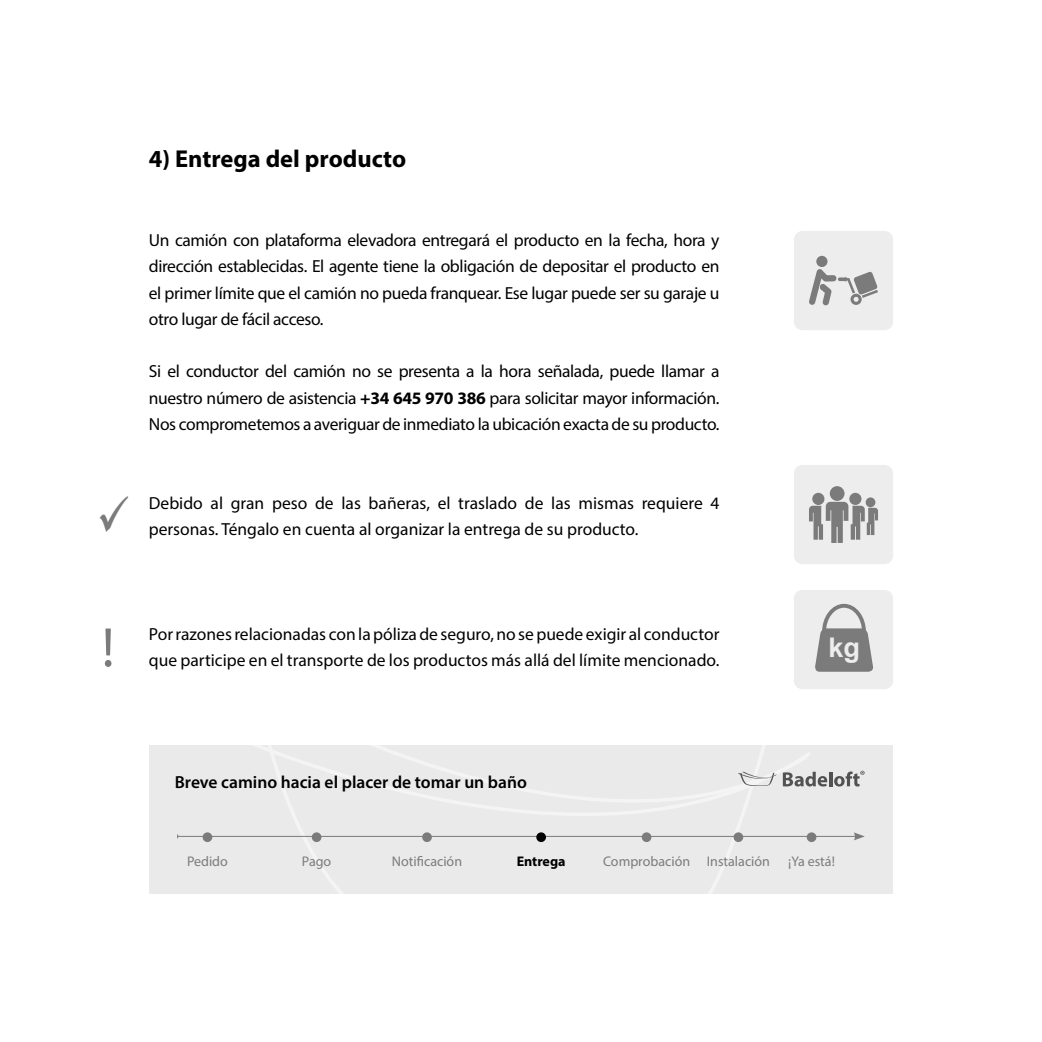
<style>
.page{position:relative;width:1042px;height:1042px;background:#fff}
.page>*{position:absolute;margin:0;border:0;box-sizing:border-box;transform-origin:0 0}
.t1{font:56px "Myriad Pro";color:#7c7b7b}
.t2{font:700 27.12px "Arial";color:#ededed}
.t3{font:700 24.5px "Myriad Pro";color:#000}
.t4{font:17.5px/26.2px "Myriad Pro";color:#000;text-align:justify}
.t5{font:600 17.5px "Myriad Pro";color:#000}
.t6{font:14px "Myriad Pro";color:#7c7b7b}
.t7{font:700 14px "Myriad Pro";color:#000}
.s1{font-weight:700}
</style>
<div class="page">
<div style="left:149px;top:745px;width:743px;height:149px;background:#eaeaea"></div>
<svg style="left:298px;top:773px;width:512px;height:70px"></svg>
<hr style="left:178px;top:836px;width:678px;height:1px;background:#7c7b7b">
<svg style="left:854px;top:832px;width:11px;height:8px"></svg>
<div style="left:312px;top:832px;width:9px;height:10px;background:#7c7b7b;border-radius:50%"></div>
<div style="left:422px;top:832px;width:10px;height:10px;background:#7c7b7b;border-radius:50%"></div>
<div style="left:536px;top:832px;width:10px;height:10px;background:#000;border-radius:50%"></div>
<div style="left:642px;top:832px;width:9px;height:10px;background:#7c7b7b;border-radius:50%"></div>
<div style="left:733px;top:832px;width:10px;height:10px;background:#7c7b7b;border-radius:50%"></div>
<div style="left:807px;top:832px;width:9px;height:10px;background:#7c7b7b;border-radius:50%"></div>
<div style="left:203px;top:832px;width:9px;height:10px;background:#7c7b7b;border-radius:50%"></div>
<div style="left:794px;top:465px;width:99px;height:99px;background:#ededed;border-radius:9px"></div>
<svg style="left:809px;top:486px;width:69px;height:57px"></svg>
<div style="left:794px;top:231px;width:99px;height:99px;background:#ededed;border-radius:9px"></div>
<svg style="left:809px;top:256px;width:69px;height:50px"></svg>
<div style="left:794px;top:590px;width:99px;height:99px;background:#ededed;border-radius:9px"></div>
<svg style="left:815px;top:628px;width:58px;height:44px;background:#898989"></svg>
<div style="left:822px;top:604px;width:44px;height:56px;border:4px solid #7c7b7b;border-radius:50%"></div>
<svg style="left:783px;top:772px;width:44px;height:14px"></svg>
<hr style="left:829px;top:772px;width:3px;height:14px;background:#000">
<svg style="left:834px;top:771px;width:30px;height:15px"></svg>
<svg style="left:738px;top:771px;width:39px;height:15px"></svg>
<h3 class="t3" style="left:149px;top:143px;width:259px">4) Entrega del producto</h3>
<p class="t4" style="left:149px;top:227px;width:572px">Un camión con plataforma elevadora entregará el producto en la fecha, hora y dirección establecidas. El agente tiene la obligación de depositar el producto en el primer límite que el camión no pueda franquear. Ese lugar puede ser su garaje u otro lugar de fácil acceso.</p>
<p class="t4" style="left:149px;top:358px;width:572px">Si el conductor del camión no se presenta a la hora señalada, puede llamar a nuestro número de asistencia <span class="s1">+34 645 970 386</span> para solicitar mayor información.<br>Nos comprometemos a averiguar de inmediato la ubicación exacta de su producto.</p>
<p class="t4" style="left:149px;top:489px;width:572px">Debido al gran peso de las bañeras, el traslado de las mismas requiere 4 personas. Téngalo en cuenta al organizar la entrega de su producto.</p>
<p class="t4" style="left:149px;top:620px;width:572px">Por razones relacionadas con la póliza de seguro, no se puede exigir al conductor que participe en el transporte de los productos más allá del límite mencionado.</p>
<h1 class="t1" style="left:102px;top:613px;width:14px">!</h1>
<h2 class="t2" style="left:828px;top:630px;width:33px">kg</h2>
<p class="t5" style="left:175px;top:771px;width:354px">Breve camino hacia el placer de tomar un baño</p>
<p class="t6" style="left:187px;top:852px;width:42px">Pedido</p>
<p class="t6" style="left:302px;top:852px;width:31px">Pago</p>
<p class="t6" style="left:392px;top:852px;width:72px">Notificación</p>
<p class="t7" style="left:517px;top:851px;width:50px">Entrega</p>
<p class="t6" style="left:603px;top:852px;width:168px">Comprobación Instalación</p>
<p class="t6" style="left:788px;top:852px;width:48px">¡Ya está!</p>
</div>
